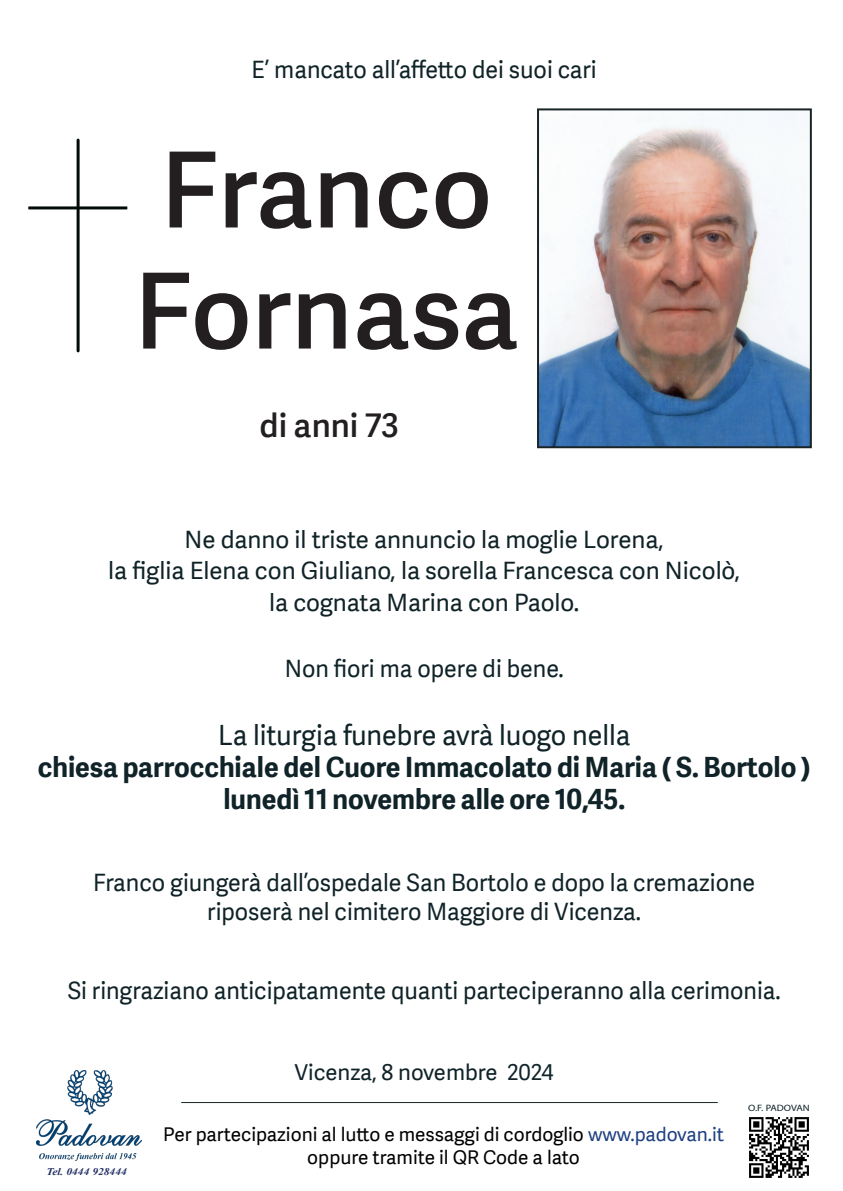
<style>
.page{position:relative;width:843px;height:1191px;background:#fff}
.page>*{position:absolute;margin:0;border:0;box-sizing:border-box;transform-origin:0 0}
.t1{font:600 104.8px/121.1px "Adelle Sans W01";color:#231f20}
.t2{font:600 32.8px "Adelle Sans W01";color:#231f20}
.t3{font:700 28px/32px "Adelle Sans W04";color:#102328;text-align:center;scale:.96 1}
.t4{font:28px "Adelle Sans W04";color:#102328;scale:.96 1}
.t5{font:24px/28.8px "Adelle Sans W04";color:#102328;text-align:center;scale:.96 1}
.t6{font:24px/32px "Adelle Sans W04";color:#102328;text-align:center}
.t7{font:22px "Adelle Sans W04";color:#102328}
.t8{font:19px/22.8px "Adelle Sans W04";color:#000001;text-align:center}
.t9{font:italic 700 10.2px "Times New Roman";color:#243165;scale:1.12 1}
.t10{font:9.3px "Myriad Pro";color:#102328;scale:1.14 1}
.s1{color:#1e4180}
</style>
<div class="page">
<hr style="left:181px;top:1102px;width:536px;height:1px;background:#1a2426">
<img style="left:36px;top:1071px;width:105px;height:90px">
<hr style="left:77px;top:140px;width:3px;height:211px;background:#030b09">
<svg style="left:28px;top:206px;width:99px;height:3px"></svg>
<img style="left:749px;top:1117px;width:60px;height:61px">
<img style="left:539px;top:111px;width:269px;height:334px">
<div style="left:536px;top:108px;width:275px;height:340px;border:2px solid #1a2426"></div>
<p class="t5" style="left:251px;top:55px;width:361px">E’ mancato all’affetto dei suoi cari</p>
<h1 class="t1" style="left:134px;top:131px;width:386px">Franco<br>Fornasa</h1>
<h2 class="t2" style="left:259px;top:407px;width:141px">di anni 73</h2>
<p class="t6" style="left:108px;top:522px;width:633px">Ne danno il triste annuncio la moglie Lorena,<br>la figlia Elena con Giuliano, la sorella Francesca con Nicolò, la cognata Marina con Paolo.</p>
<p class="t5" style="left:284px;top:653px;width:292px">Non fiori ma opere di bene.</p>
<p class="t4" style="left:218px;top:715px;width:431px">La liturgia funebre avrà luogo nella</p>
<p class="t3" style="left:38px;top:750px;width:806px">chiesa parrocchiale del Cuore Immacolato di Maria ( S. Bortolo ) lunedì 11 novembre alle ore 10,45.</p>
<p class="t5" style="left:93px;top:868px;width:690px">Franco giungerà dall’ospedale San Bortolo e dopo la cremazione riposerà nel cimitero Maggiore di Vicenza.</p>
<p class="t5" style="left:68px;top:975px;width:743px">Si ringraziano anticipatamente quanti parteciperanno alla cerimonia.</p>
<p class="t9" style="left:46px;top:1165px;width:73px">Tel. 0444 928444</p>
<p class="t7" style="left:294px;top:1057px;width:260px">Vicenza, 8 novembre 2024</p>
<p class="t8" style="left:163px;top:1122px;width:562px">Per partecipazioni al lutto e messaggi di cordoglio <span class="s1">www.padovan.it </span>oppure tramite il QR Code a lato</p>
<p class="t10" style="left:747px;top:1102px;width:56px">O.F. PADOVAN</p>
</div>
